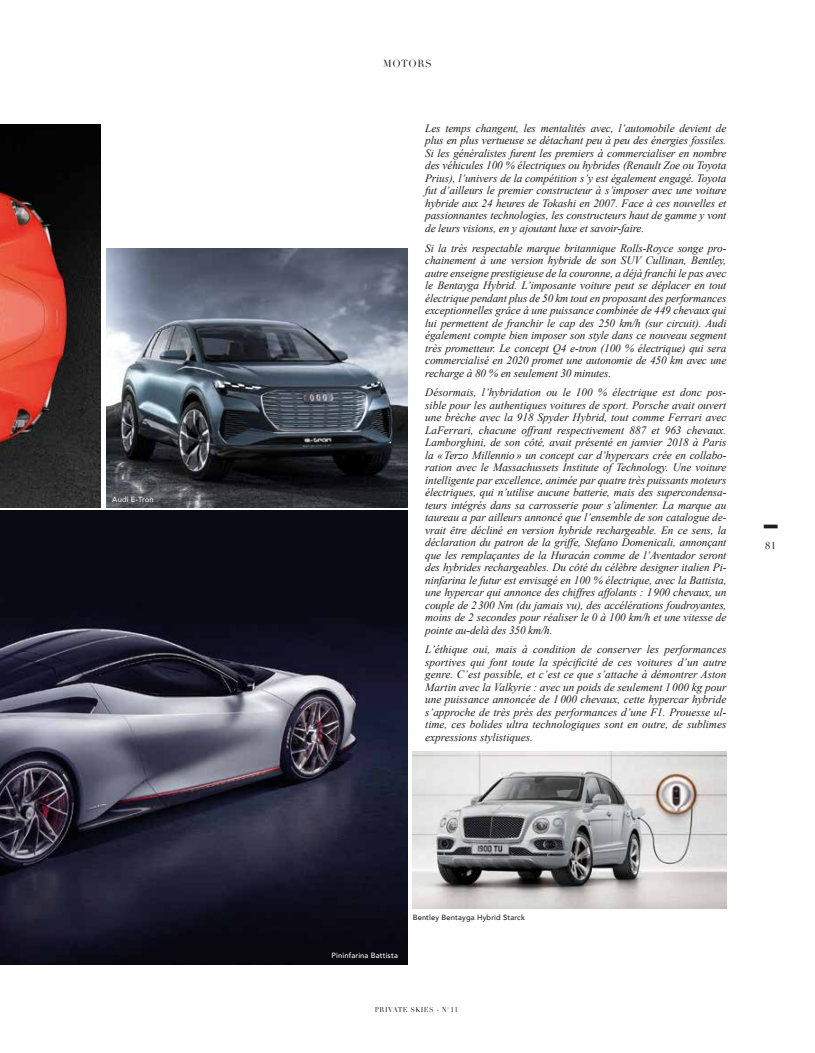
<style>
.page{position:relative;width:815px;height:1053px;background:#fff}
.page>*{position:absolute;margin:0;border:0;box-sizing:border-box;transform-origin:0 0}
.t1{font:italic 11.25px/12.5px "Times New Roman";letter-spacing:-.01em;color:#1d1d1b;text-align:justify}
.t2{font:10px "Didot";letter-spacing:.055em;color:#1d1d1b}
.t3{font:500 7.5px "Avenir";letter-spacing:.02em;color:#fff}
.t4{font:500 7.5px "Avenir";letter-spacing:.02em;color:#1d1d1b}
.t5{font:6.88px "Didot";letter-spacing:.06em;color:#1d1d1b}
</style>
<div class="page">
<svg style="left:764px;top:524px;width:14px;height:4px"></svg>
<img style="left:0;top:510px;width:407px;height:454px">
<img style="left:106px;top:248px;width:301px;height:259px">
<img style="left:413px;top:751px;width:313px;height:157px">
<img style="left:0;top:124px;width:100px;height:383px">
<p class="t3" style="left:112px;top:492px;width:43px">Audi E-Tron</p>
<p class="t2" style="left:383px;top:57px;width:50px">MOTORS</p>
<p class="t1" style="left:425px;top:122px;width:303px">Les temps changent, les mentalités avec, l’automobile devient de plus en plus vertueuse se détachant peu à peu des énergies fossiles.<br>Si les généralistes furent les premiers à commercialiser en nombre des véhicules 100 % électriques ou hybrides (Renault Zoe ou Toyota Prius), l’univers de la compétition s’y est également engagé. Toyota fut d’ailleurs le premier constructeur à s’imposer avec une voiture hybride aux 24 heures de Tokashi en 2007. Face à ces nouvelles et passionnantes technologies, les constructeurs haut de gamme y vont de leurs visions, en y ajoutant luxe et savoir-faire.</p>
<p class="t1" style="left:425px;top:241px;width:303px">Si la très respectable marque britannique Rolls-Royce songe pro&shy;chainement à une version hybride de son SUV Cullinan, Bentley, autre enseigne prestigieuse de la couronne, a déjà franchi le pas avec le Bentayga Hybrid. L’imposante voiture peut se déplacer en tout électrique pendant plus de 50 km tout en proposant des performances exceptionnelles grâce à une puissance combinée de 449 chevaux qui lui permettent de franchir le cap des 250 km/h (sur circuit). Audi également compte bien imposer son style dans ce nouveau segment très prometteur. Le concept Q4 e-tron (100 % électrique) qui sera commercialisé en 2020 promet une autonomie de 450 km avec une recharge à 80 % en seulement 30 minutes.</p>
<p class="t1" style="left:425px;top:386px;width:303px">Désormais, l’hybridation ou le 100 % électrique est donc pos&shy;sible pour les authentiques voitures de sport. Porsche avait ouvert une brèche avec la 918 Spyder Hybrid, tout comme Ferrari avec LaFerrari, chacune offrant respectivement 887 et 963 chevaux.<br>Lamborghini, de son côté, avait présenté en janvier 2018 à Paris la «Terzo Millennio» un concept car d’hypercars crée en collabo&shy;ration avec le Massachussets Institute of Technology. Une voiture intelligente par excellence, animée par quatre très puissants moteurs électriques, qui n’utilise aucune batterie, mais des supercondensa&shy;teurs intégrés dans sa carrosserie pour s’alimenter. La marque au taureau a par ailleurs annoncé que l’ensemble de son catalogue de&shy;vrait être décliné en version hybride rechargeable. En ce sens, la déclaration du patron de la griffe, Stefano Domenicali, annonçant que les remplaçantes de la Huracán comme de l’Aventador seront des hybrides rechargeables. Du côté du célèbre designer italien Pi&shy;ninfarina le futur est envisagé en 100 % électrique, avec la Battista, une hypercar qui annonce des chiffres affolants : 1900 chevaux, un couple de 2300 Nm (du jamais vu), des accélérations foudroyantes, moins de 2 secondes pour réaliser le 0 à 100 km/h et une vitesse de pointe au-delà des 350 km/h.</p>
<p class="t1" style="left:425px;top:643px;width:303px">L’éthique oui, mais à condition de conserver les performances sportives qui font toute la spécificité de ces voitures d’un autre genre. C’est possible, et c’est ce que s’attache à démontrer Aston Martin avec la Valkyrie : avec un poids de seulement 1000 kg pour une puissance annoncée de 1 000 chevaux, cette hypercar hybride s’approche de très près des performances d’une F1. Prouesse ul&shy;time, ces bolides ultra technologiques sont en outre, de sublimes expressions stylistiques.</p>
<p class="t2" style="left:765px;top:539px;width:12px">81</p>
<p class="t3" style="left:332px;top:948px;width:68px">Pininfarina Battista</p>
<p class="t4" style="left:413px;top:910px;width:114px">Bentley Bentayga Hybrid Starck</p>
<p class="t5" style="left:375px;top:1005px;width:85px">PRIVATE SKIES - N°11</p>
</div>
